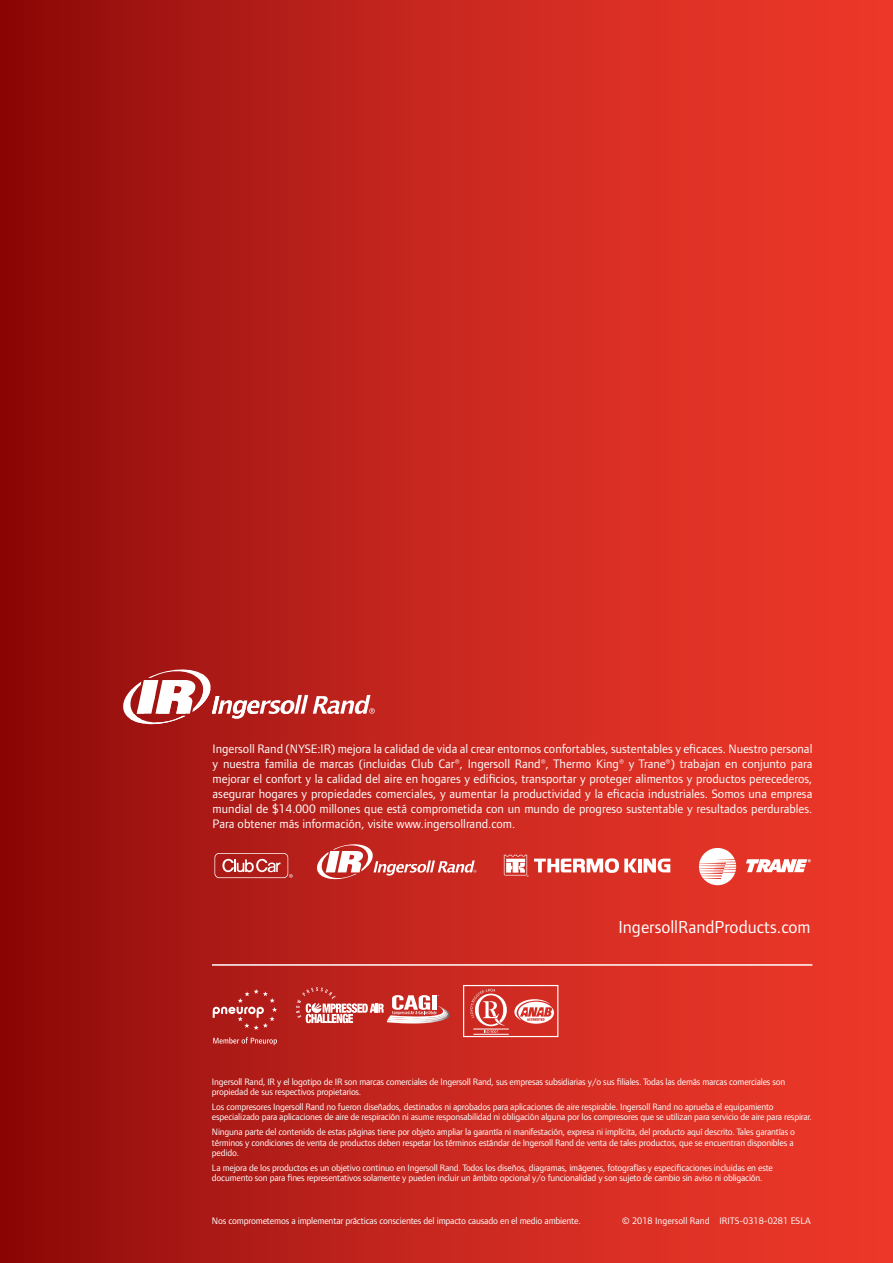
<style>
.page{position:relative;width:893px;height:1263px;background:#fff}
.page>*{position:absolute;margin:0;border:0;box-sizing:border-box;transform-origin:0 0}
.t1{font:18px "Foundry Form Sans";color:#fff}
.t2{font:12.75px/15px "Foundry Form Sans";color:#fff;text-align:justify}
.t3{font:9.75px "Foundry Form Sans";letter-spacing:-.02em;color:#fff}
.t4{font:9.75px "Foundry Form Sans";color:#fff}
.t5{font:9.6px/10.5px "Foundry Form Sans";letter-spacing:-.02em;color:#fff}
.t6{font:300 condensed 2.7px "Helvetica Neue";color:#fff}
</style>
<div class="page">
<div style="left:0;top:0;width:893px;height:1263px;background:linear-gradient(to right,#920c0c,#f63d2e)"></div>
<div style="left:463px;top:985px;width:95px;height:52px;border:1px solid #fff"></div>
<svg style="left:514px;top:999px;width:40px;height:25px"></svg>
<hr style="left:473px;top:1029px;width:36px;height:1px;background:#fff">
<hr style="left:473px;top:1034px;width:36px;height:1px;background:#fff">
<svg style="left:213px;top:989px;width:64px;height:41px;background:#b83733"></svg>
<svg style="left:213px;top:1037px;width:64px;height:8px"></svg>
<svg style="left:296px;top:987px;width:211px;height:46px;background:#d05751"></svg>
<svg style="left:122px;top:666px;width:253px;height:62px"></svg>
<svg style="left:534px;top:858px;width:103px;height:15px"></svg>
<hr style="left:638px;top:859px;width:4px;height:13px;background:#fff">
<svg style="left:644px;top:859px;width:26px;height:13px"></svg>
<svg style="left:504px;top:855px;width:24px;height:22px"></svg>
<svg style="left:699px;top:848px;width:37px;height:37px"></svg>
<svg style="left:746px;top:859px;width:65px;height:13px"></svg>
<svg style="left:214px;top:853px;width:79px;height:25px;background:#c04c48"></svg>
<svg style="left:316px;top:842px;width:160px;height:40px"></svg>
<hr style="left:212px;top:964px;width:600px;height:2px;background:#fff">
<p class="t2" style="left:213px;top:742px;width:601px">Ingersoll Rand (NYSE:IR) mejora la calidad de vida al crear entornos confortables, sustentables y eficaces. Nuestro personal y nuestra familia de marcas (incluidas Club Car®, Ingersoll Rand®, Thermo King® y Trane®) trabajan en conjunto para mejorar el confort y la calidad del aire en hogares y edificios, transportar y proteger alimentos y productos perecederos, asegurar hogares y propiedades comerciales, y aumentar la productividad y la eficacia industriales. Somos una empresa mundial de $14.000 millones que está comprometida con un mundo de progreso sustentable y resultados perdurables.<br>Para obtener más información, visite www.ingersollrand.com.</p>
<p class="t6" style="left:438px;top:995px;width:3px">™</p>
<h1 class="t1" style="left:618px;top:916px;width:194px">IngersollRandProducts.com</h1>
<p class="t5" style="left:212px;top:1076px;width:575px">Ingersoll Rand, IR y el logotipo de IR son marcas comerciales de Ingersoll Rand, sus empresas subsidiarias y/o sus filiales. Todas las demás marcas comerciales son propiedad de sus respectivos propietarios.</p>
<p class="t5" style="left:212px;top:1101px;width:601px">Los compresores Ingersoll Rand no fueron diseñados, destinados ni aprobados para aplicaciones de aire respirable. Ingersoll Rand no aprueba el equipamiento especializado para aplicaciones de aire de respiración ni asume responsabilidad ni obligación alguna por los compresores que se utilizan para servicio de aire para respirar.</p>
<p class="t5" style="left:212px;top:1126px;width:585px">Ninguna parte del contenido de estas páginas tiene por objeto ampliar la garantía ni manifestación, expresa ni implícita, del producto aquí descrito. Tales garantías o términos y condiciones de venta de productos deben respetar los términos estándar de Ingersoll Rand de venta de tales productos, que se encuentran disponibles a pedido.</p>
<p class="t5" style="left:212px;top:1162px;width:562px">La mejora de los productos es un objetivo continuo en Ingersoll Rand. Todos los diseños, diagramas, imágenes, fotografías y especificaciones incluidas en este documento son para fines representativos solamente y pueden incluir un ámbito opcional y/o funcionalidad y son sujeto de cambio sin aviso ni obligación.</p>
<p class="t3" style="left:212px;top:1214px;width:370px">Nos comprometemos a implementar prácticas conscientes del impacto causado en el medio ambiente.</p>
<p class="t4" style="left:622px;top:1214px;width:190px">© 2018 Ingersoll Rand IRITS-0318-0281 ESLA</p>
</div>
